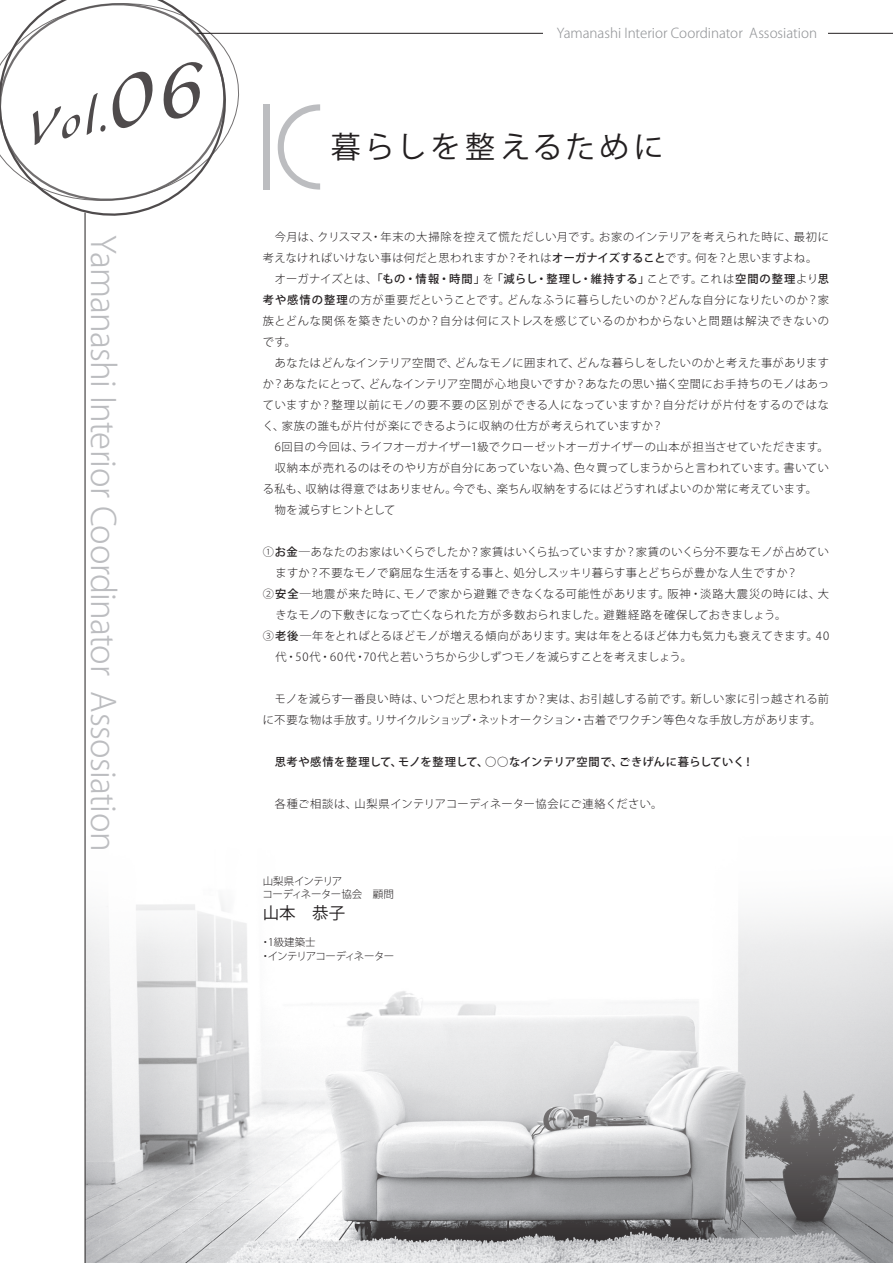
<style>
.page{position:relative;width:893px;height:1263px;background:#fff}
.page>*{position:absolute;margin:0;border:0;box-sizing:border-box;transform-origin:0 0}
.t1{font:127.8px "ARBONNIE";color:#bcbdc0}
.t2{font:58.8px "Alexa Std";color:#231f20}
.t3{font:300 33px "Koz Go Pro";letter-spacing:-.02em;color:#bcbdc0}
.t4{font:30px "Koz Go Pro";letter-spacing:.135em;color:#231f20}
.t5{font:16.5px "Koz Go Pro";color:#231f20}
.t6{font:300 13.5px "Koz Go Pro";color:#939598}
.t7{font:300 11.25px/21px "Koz Go Pro";letter-spacing:.035em;color:#231f20}
.t8{font:300 11.25px "Koz Go Pro";letter-spacing:.065em;color:#231f20}
.t9{font:500 11.25px "Koz Go Pro";letter-spacing:.03em;color:#231f20}
.t10{font:300 11.25px "Koz Go Pro";letter-spacing:.015em;color:#231f20}
.t11{font:300 10.5px/13.5px "Koz Go Pro";letter-spacing:-.03em;color:#231f20}
.t12{font:300 10.5px/13.5px "Koz Go Pro";letter-spacing:-.05em;color:#231f20}
.s1{font-weight:500}
</style>
<div class="page">
<hr style="left:197px;top:33px;width:696px;height:1px;background:#231f20">
<img style="left:86px;top:901px;width:807px;height:362px">
<svg style="left:77px;top:210px;width:71px;height:14px"></svg>
<svg style="left:0;top:0;width:247px;height:210px"></svg>
<div style="left:543px;top:27px;width:285px;height:13px;background:#fff"></div>
<hr style="left:85px;top:213px;width:1px;height:1050px;background:#231f20">
<svg style="left:107px;top:60px;width:104px;height:69px"></svg>
<h2 class="t2" style="left:21px;top:101px;width:84px;rotate:-10deg">Vol.</h2>
<h3 class="t3" style="left:125px;top:235px;width:617px;rotate:90deg">Yamanashi Interior Coordinator Assosiation</h3>
<p class="t6" style="left:543px;top:25px;width:275px">　Yamanashi Interior Coordinator Assosiation</p>
<h1 class="t1" style="left:257px;top:83px;width:65px">IC</h1>
<h3 class="t4" style="left:331px;top:128px;width:334px">暮らしを整えるために</h3>
<p class="t7" style="left:263px;top:227px;width:568px">　今月は、クリスマス・年末の大掃除を控えて慌ただしい月です。お家のインテリアを考えられた時に、最初に考えなければいけない事は何だと思われますか？それは<span class="s1">オーガナイズすること</span>です。何を？と思いますよね。　オーガナイズとは、<span class="s1">「もの・情報・時間」</span>を<span class="s1">「減らし・整理し・維持する」</span>ことです。これは<span class="s1">空間の整理</span>より<span class="s1">思考や感情の整理</span>の方が重要だということです。どんなふうに暮らしたいのか？どんな自分になりたいのか？家族とどんな関係を築きたいのか？自分は何にストレスを感じているのかわからないと問題は解決できないのです。<br>　あなたはどんなインテリア空間で、どんなモノに囲まれて、どんな暮らしをしたいのかと考えた事がありますか？あなたにとって、どんなインテリア空間が心地良いですか？あなたの思い描く空間にお手持ちのモノはあっていますか？整理以前にモノの要不要の区別ができる人になっていますか？自分だけが片付をするのではなく、家族の誰もが片付が楽にできるように収納の仕方が考えられていますか？<br>　6回目の今回は、ライフオーガナイザー1級でクローゼットオーガナイザーの山本が担当させていただきます。　収納本が売れるのはそのやり方が自分にあっていない為、色々買ってしまうからと言われています。書いている私も、収納は得意ではありません。今でも、楽ちん収納をするにはどうすればよいのか常に考えています。　物を減らすヒントとして</p>
<p class="t7" style="left:263px;top:542px;width:568px">①<span class="s1">お金</span>―あなたのお家はいくらでしたか？家賃はいくら払っていますか？家賃のいくら分不要なモノが占めてい</p>
<p class="t7" style="left:276px;top:563px;width:524px">ますか？不要なモノで窮屈な生活をする事と、処分しスッキリ暮らす事とどちらが豊かな人生ですか？</p>
<p class="t8" style="left:263px;top:587px;width:568px">②<span class="s1">安全</span>―地震が来た時に、モノで家から避難できなくなる可能性があります。阪神・淡路大震災の時には、大</p>
<p class="t7" style="left:276px;top:605px;width:512px">きなモノの下敷きになって亡くなられた方が多数おられました。避難経路を確保しておきましょう。</p>
<p class="t7" style="left:263px;top:626px;width:568px">③<span class="s1">老後</span>―年をとればとるほどモノが増える傾向があります。実は年をとるほど体力も気力も衰えてきます。40</p>
<p class="t10" style="left:276px;top:650px;width:418px">代・50代・60代・70代と若いうちから少しずつモノを減らすことを考えましょう。</p>
<p class="t7" style="left:263px;top:689px;width:568px">　モノを減らす一番良い時は、いつだと思われますか？実は、お引越しする前です。新しい家に引っ越される前に不要な物は手放す。リサイクルショップ・ネットオークション・古着でワクチン等色々な手放し方があります。</p>
<p class="t9" style="left:263px;top:755px;width:492px">　思考や感情を整理して、モノを整理して、○○なインテリア空間で、ごきげんに暮らしていく！</p>
<p class="t7" style="left:263px;top:794px;width:413px">　各種ご相談は、山梨県インテリアコーディネーター協会にご連絡ください。　</p>
<p class="t11" style="left:262px;top:874px;width:133px">山梨県インテリア<br>コーディネーター協会　顧問</p>
<h3 class="t5" style="left:263px;top:902px;width:84px">山本　恭子</h3>
<p class="t12" style="left:260px;top:936px;width:136px">・1級建築士<br>・インテリアコーディネーター</p>
</div>
